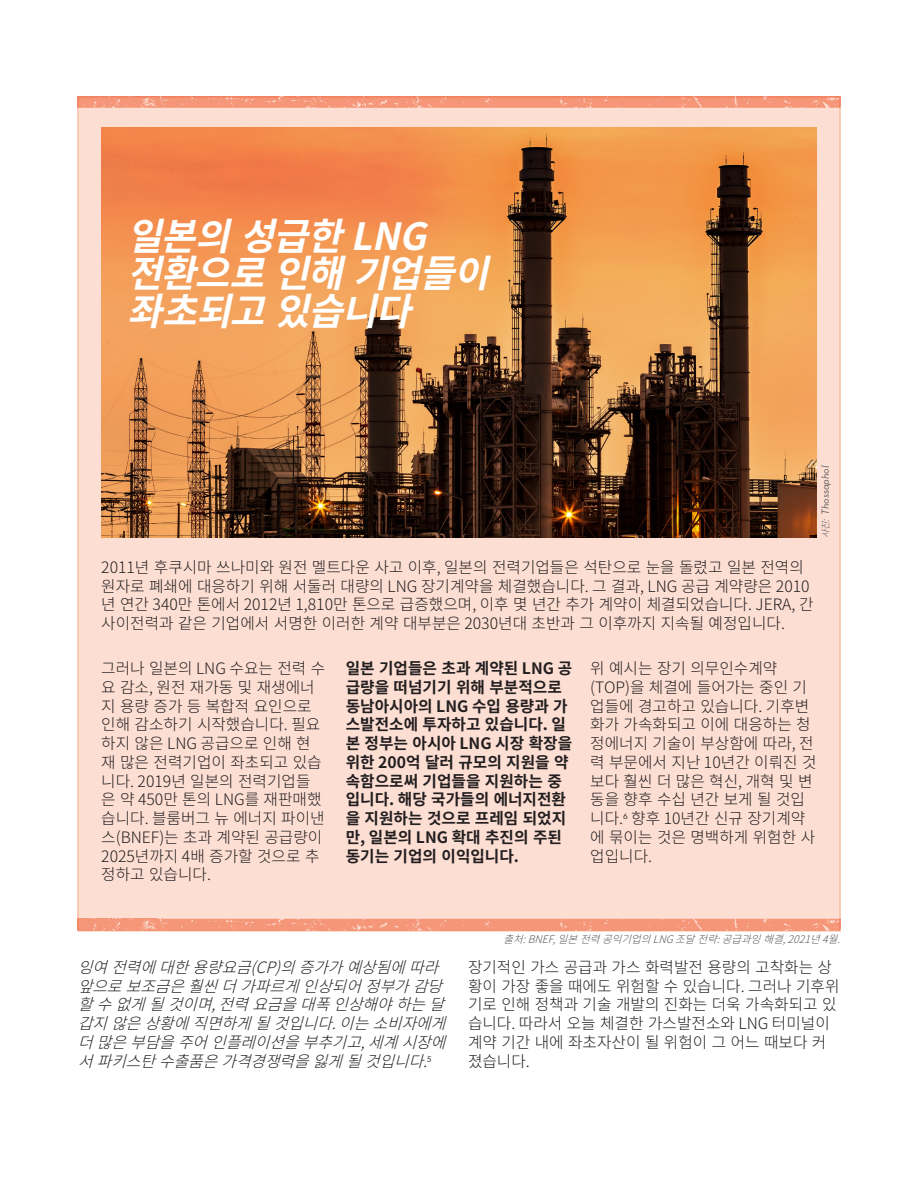
<style>
.page{position:relative;width:918px;height:1188px;background:#fff}
.page>*{position:absolute;margin:0;border:0;box-sizing:border-box;transform-origin:0 0}
.Heading_2{font:italic 700 37.5px/37.5px "Noto Sans CJ Kkr";color:#fff}
.Body{font:300 15.75px/18.8px "Noto Sans CJ Kkr";color:#231f20}
.Body-2{font:700 15.75px/18.8px "Noto Sans CJ Kkr";color:#231f20}
.Body-3{font:italic 300 15.75px/18.8px "Noto Sans CJ Kkr";color:#231f20}
.Source{font:italic 300 10.5px "Noto Sans CJ Kkr";color:#57585a}
.Source-2{font:italic 10.5px "Neutra Text";color:#57585a}
.s1{font-family:"Noto Sans CJ Kkr";font-weight:300;font-size:9px}
</style>
<div class="page">
<div style="left:78px;top:97px;width:762px;height:834px;background:#fcded3"></div>
<img style="left:101px;top:127px;width:716px;height:411px">
<svg style="left:77px;top:96px;width:764px;height:13px;background:#f59c80"></svg>
<svg style="left:77px;top:919px;width:764px;height:13px;background:#f59e82"></svg>
<p class="Heading_2" style="left:128px;top:218px;width:385px">일본의성급한LNG 전환으로인해기업들이 좌초되고있습니다</p>
<p class="Source-2" style="left:819px;top:538px;width:74px;rotate:-90deg"><span class="s1">사진:</span>Thossaphol</p>
<p class="Body" style="left:101px;top:558px;width:714px">2011년 후쿠시마 쓰나미와 원전 멜트다운 사고 이후, 일본의 전력기업들은 석탄으로 눈을 돌렸고 일본 전역의 원자로 폐쇄에 대응하기 위해 서둘러 대량의 LNG 장기계약을 체결했습니다. 그 결과, LNG 공급 계약량은 2010 년 연간 340만 톤에서 2012년 1,810만 톤으로 급증했으며, 이후 몇 년간 추가 계약이 체결되었습니다. JERA, 간 사이전력과 같은 기업에서 서명한 이러한 계약 대부분은 2030년대 초반과 그 이후까지 지속될 예정입니다.</p>
<p class="Body" style="left:101px;top:659px;width:226px">그러나 일본의 LNG 수요는 전력 수 요 감소, 원전 재가동 및 재생에너 지 용량 증가 등 복합적 요인으로 인해 감소하기 시작했습니다. 필요 하지 않은 LNG 공급으로 인해 현 재 많은 전력기업이 좌초되고 있습 니다. 2019년 일본의 전력기업들 은 약 450만 톤의 LNG를 재판매했 습니다. 블룸버그 뉴 에너지 파이낸 스(BNEF)는 초과 계약된 공급량이<br>2025년까지 4배 증가할 것으로 추 정하고 있습니다.</p>
<p class="Body-2" style="left:346px;top:659px;width:228px">일본 기업들은 초과 계약된 LNG 공 급량을 떠넘기기 위해 부분적으로 동남아시아의 LNG 수입 용량과 가 스발전소에 투자하고 있습니다. 일 본 정부는 아시아 LNG 시장 확장을 위한 200억 달러 규모의 지원을 약 속함으로써 기업들을 지원하는 중 입니다. 해당 국가들의 에너지전환 을 지원하는 것으로 프레임 되었지 만, 일본의 LNG 확대 추진의 주된 동기는 기업의 이익입니다.</p>
<p class="Body" style="left:590px;top:659px;width:228px">위 예시는 장기 의무인수계약 (TOP)을 체결에 들어가는 중인 기 업들에 경고하고 있습니다. 기후변 화가 가속화되고 이에 대응하는 청 정에너지 기술이 부상함에 따라, 전 력 부문에서 지난 10년간 이뤄진 것 보다 훨씬 더 많은 혁신, 개혁 및 변 동을 향후 수십 년간 보게 될 것입 니다.<sup>6</sup> 향후 10년간 신규 장기계약 에 묶이는 것은 명백하게 위험한 사 업입니다.</p>
<p class="Source" style="left:504px;top:933px;width:346px">출처:BNEF,일본전력공익기업의LNG조달전략:공급과잉해결,2021년4월.</p>
<p class="Body-3" style="left:78px;top:958px;width:381px">잉여전력에대한용량요금(CP)의증가가예상됨에따라 앞으로보조금은훨씬더가파르게인상되어정부가감당 할수없게될것이며,전력요금을대폭인상해야하는달 갑지않은상황에직면하게될것입니다.이는소비자에게 더많은부담을주어인플레이션을부추기고,세계시장에 서파키스탄수출품은가격경쟁력을잃게될것입니다.<sup>5</sup></p>
<p class="Body" style="left:468px;top:958px;width:373px">장기적인 가스 공급과 가스 화력발전 용량의 고착화는 상 황이 가장 좋을 때에도 위험할 수 있습니다. 그러나 기후위 기로 인해 정책과 기술 개발의 진화는 더욱 가속화되고 있 습니다. 따라서 오늘 체결한 가스발전소와 LNG 터미널이 계약 기간 내에 좌초자산이 될 위험이 그 어느 때보다 커 졌습니다.</p>
</div>
